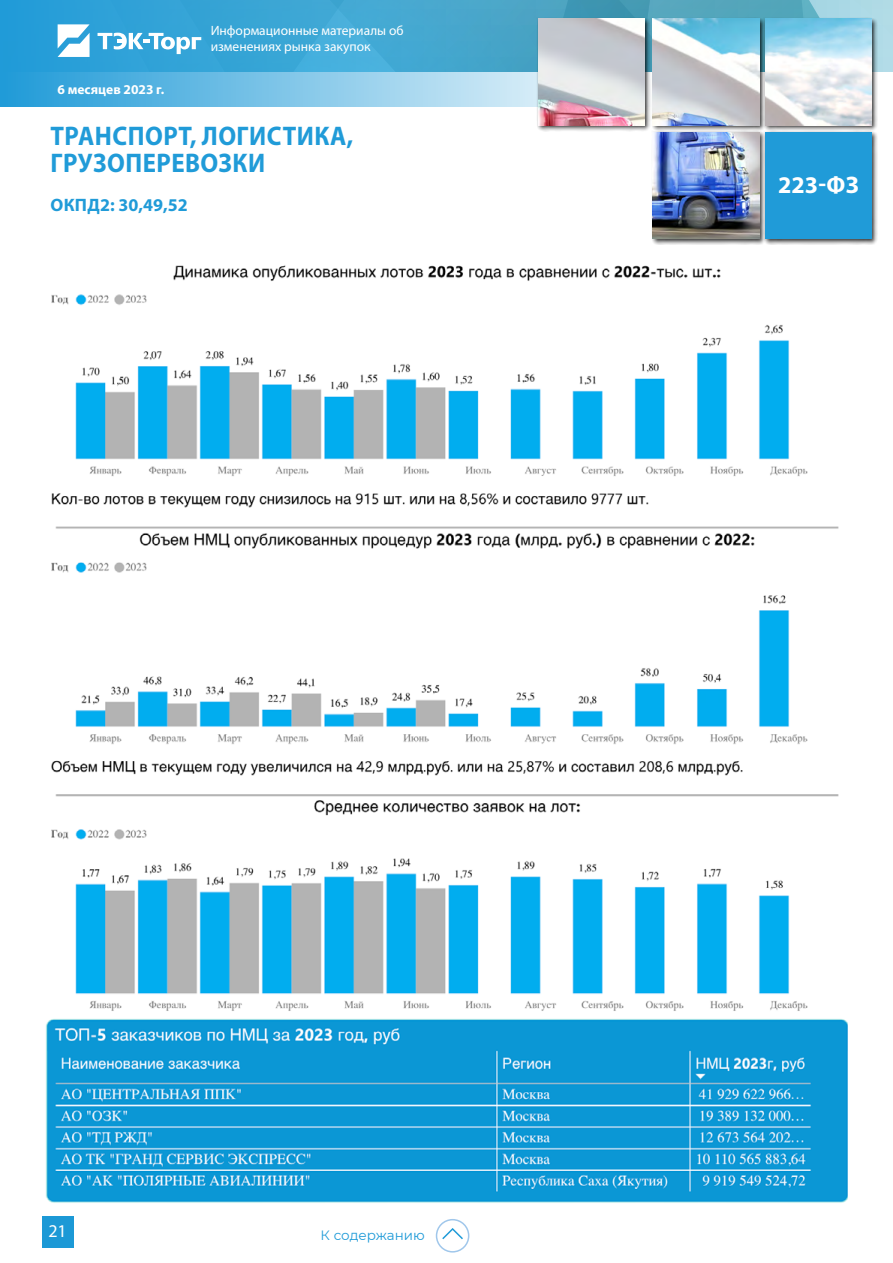
<style>
.page{position:relative;width:893px;height:1263px;background:#fff}
.page>*{position:absolute;margin:0;border:0;box-sizing:border-box;transform-origin:0 0}
.t1{font:700 27px/27px "Myriad Pro";letter-spacing:.02em;color:#209bd8;scale:.92 1}
.t2{font:700 24px "Myriad Pro";color:#fff}
.t3{font:700 18px "Myriad Pro";letter-spacing:.01em;color:#209bd8}
.t4{font:18px "Myriad Pro";color:#fff}
.t5{font:13.5px/16.2px "Myriad Pro";color:#fff}
.t6{font:700 13.5px "Myriad Pro";color:#fff}
.t7{font:13.5px "Montserrat";color:#209bd8}
</style>
<div class="page">
<div style="left:42px;top:1216px;width:31px;height:32px;background:#1c99d6"></div>
<svg style="left:653px;top:0;width:240px;height:72px;background:#7cbdce"></svg>
<svg style="left:0;top:0;width:653px;height:106px;background:#4faed9"></svg>
<svg style="left:58px;top:24px;width:32px;height:33px"></svg>
<svg style="left:98px;top:33px;width:103px;height:21px"></svg>
<img style="left:45px;top:265px;width:803px;height:938px">
<div style="left:651px;top:17px;width:114px;height:114px;background:#000;opacity:.75"></div>
<img style="left:653px;top:19px;width:106px;height:106px">
<div style="left:537px;top:17px;width:114px;height:114px;background:#000;opacity:.75"></div>
<img style="left:539px;top:19px;width:106px;height:106px">
<div style="left:651px;top:131px;width:114px;height:114px;background:#000;opacity:.75"></div>
<img style="left:653px;top:133px;width:106px;height:106px">
<div style="left:764px;top:17px;width:114px;height:114px;background:#000;opacity:.75"></div>
<img style="left:765px;top:19px;width:107px;height:106px">
<div style="left:764px;top:131px;width:114px;height:114px;background:#000;opacity:.75"></div>
<div style="left:765px;top:133px;width:107px;height:106px;background:#209bd8"></div>
<div style="left:436px;top:1219px;width:33px;height:33px;border:2px solid #a0c7eb;border-radius:50%"></div>
<svg style="left:442px;top:1227px;width:23px;height:13px"></svg>
<p class="t5" style="left:211px;top:22px;width:194px">Информационные материалы об изменениях рынка закупок</p>
<p class="t6" style="left:58px;top:81px;width:108px">6 месяцев 2023 г.</p>
<h1 class="t1" style="left:51px;top:122px;width:331px">ТРАНСПОРТ, ЛОГИСТИКА,<br>ГРУЗОПЕРЕВОЗКИ</h1>
<h3 class="t3" style="left:50px;top:193px;width:139px">ОКПД2: 30,49,52</h3>
<h2 class="t2" style="left:778px;top:169px;width:82px">223-ФЗ</h2>
<h3 class="t4" style="left:48px;top:1220px;width:20px">21</h3>
<p class="t7" style="left:321px;top:1225px;width:106px">К содержанию</p>
</div>
